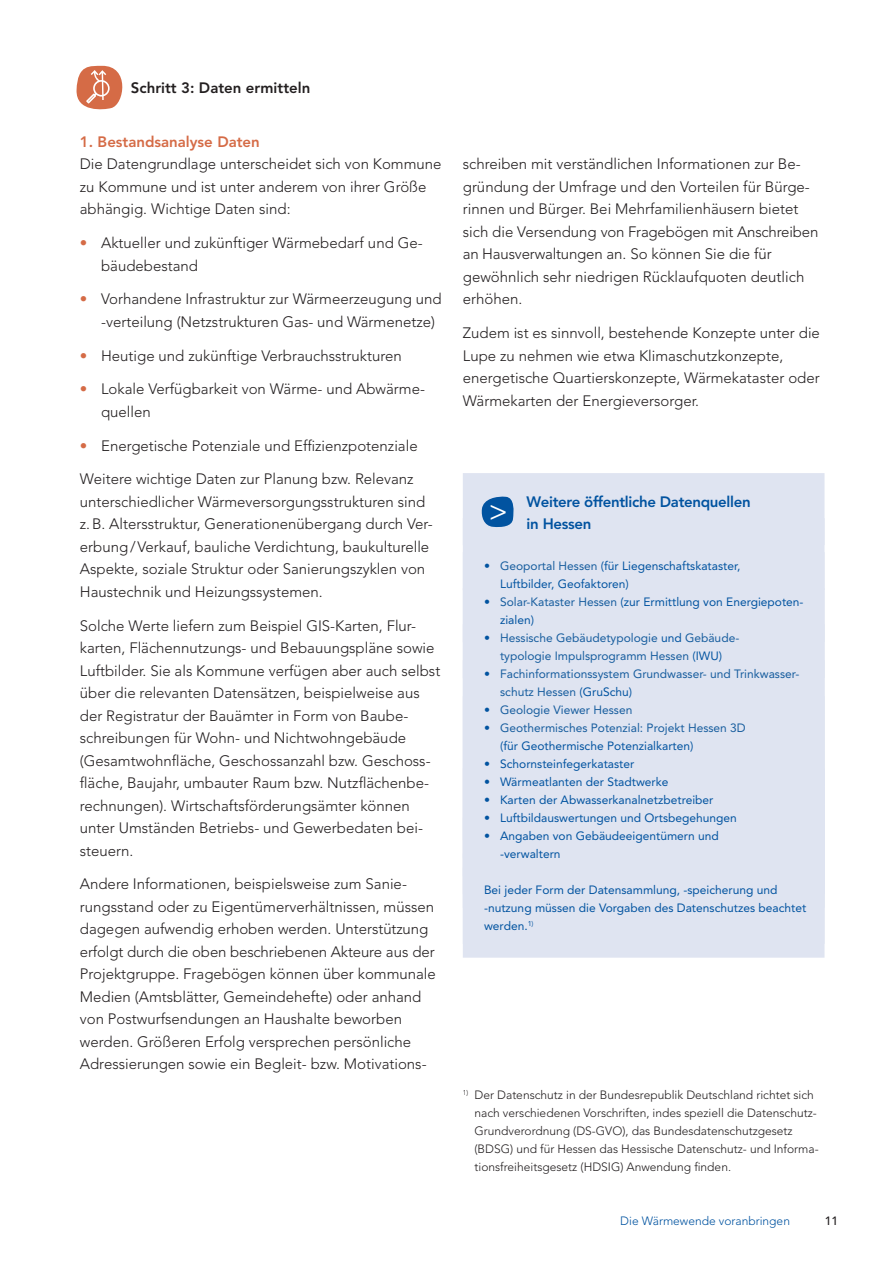
<style>
.page{position:relative;width:893px;height:1263px;background:#fff}
.page>*{position:absolute;margin:0;border:0;box-sizing:border-box;transform-origin:0 0}
.t1{font:28.5px "Avenir LT Std";color:#fff}
.t2{font:300 15px/22.5px "Avenir LT Std";color:#231f20}
.t3{font:800 15px/22.5px "Avenir LT Std";letter-spacing:-.02em;color:#0153a0}
.t4{font:800 15px "Avenir LT Std";color:#231f20}
.t5{font:800 15px "Avenir LT Std";color:#d56b46}
.t6{font:12px/18px "Avenir LT Std";color:#0153a0}
.t7{font:300 12px/18px "Avenir LT Std";color:#231f20}
.t8{font:12px/18px "Avenir LT Std";color:#175d9e}
.t9{font:300 12px "Avenir LT Std";color:#0153a0}
.t10{font:500 12px "Avenir LT Std";color:#231f20}
.s1{font-weight:900;color:#d56b46}
.s2{color:#175d9e}
.s3{color:#0153a0}
</style>
<div class="page">
<div style="left:463px;top:473px;width:361px;height:72px;background:#dfe4f1"></div>
<div style="left:463px;top:518px;width:361px;height:72px;background:#dfe4f1"></div>
<div style="left:463px;top:588px;width:361px;height:90px;background:#dfe4f1"></div>
<div style="left:463px;top:660px;width:361px;height:90px;background:#dfe4f1"></div>
<div style="left:463px;top:750px;width:361px;height:90px;background:#dfe4f1"></div>
<div style="left:463px;top:818px;width:361px;height:90px;background:#dfe4f1"></div>
<div style="left:463px;top:868px;width:361px;height:90px;background:#dfe4f1"></div>
<svg style="left:77px;top:66px;width:45px;height:43px"></svg>
<svg style="left:481px;top:496px;width:33px;height:32px"></svg>
<p class="t4" style="left:131px;top:79px;width:181px">Schritt 3: Daten ermitteln</p>
<p class="t5" style="left:80px;top:133px;width:181px">1. Bestandsanalyse Daten</p>
<p class="t2" style="left:80px;top:153px;width:363px">Die Datengrundlage unterscheidet sich von Kommune zu Kommune und ist unter anderem von ihrer Größe abhängig. Wichtige Daten sind:</p>
<p class="t2" style="left:101px;top:232px;width:323px;text-indent:-21px"><span class="s1">•</span> Aktueller und zukünftiger Wärmebedarf und Ge&shy;bäudebestand</p>
<p class="t2" style="left:101px;top:288px;width:342px;text-indent:-21px"><span class="s1">•</span> Vorhandene Infrastruktur zur Wärmeerzeugung und -verteilung (Netzstrukturen Gas- und Wärmenetze)</p>
<p class="t2" style="left:80px;top:344px;width:323px"><span class="s1">•</span> Heutige und zukünftige Verbrauchsstrukturen</p>
<p class="t2" style="left:101px;top:378px;width:325px;text-indent:-21px"><span class="s1">•</span> Lokale Verfügbarkeit von Wärme- und Abwärme&shy;quellen</p>
<p class="t2" style="left:80px;top:434px;width:339px"><span class="s1">•</span> Energetische Potenziale und Effizienzpotenziale</p>
<p class="t2" style="left:80px;top:468px;width:354px">Weitere wichtige Daten zur Planung bzw. Relevanz unterschiedlicher Wärmeversorgungsstrukturen sind z.B. Altersstruktur, Generationenübergang durch Ver&shy;erbung/Verkauf, bauliche Verdichtung, baukulturelle Aspekte, soziale Struktur oder Sanierungszyklen von Haustechnik und Heizungssystemen.</p>
<p class="t2" style="left:80px;top:614px;width:362px">Solche Werte liefern zum Beispiel GIS-Karten, Flur&shy;karten, Flächennutzungs- und Bebauungspläne sowie Luftbilder. Sie als Kommune verfügen aber auch selbst über die relevanten Datensätzen, beispielweise aus der Registratur der Bauämter in Form von Baube&shy;schreibungen für Wohn- und Nichtwohngebäude (Gesamtwohnfläche, Geschossanzahl bzw. Geschoss&shy;fläche, Baujahr, umbauter Raum bzw. Nutzflächenbe&shy;rechnungen). Wirtschaftsförderungsämter können unter Umständen Betriebs- und Gewerbedaten bei&shy;steuern.</p>
<p class="t2" style="left:80px;top:873px;width:358px">Andere Informationen, beispielsweise zum Sanie&shy;rungsstand oder zu Eigentümerverhältnissen, müssen dagegen aufwendig erhoben werden. Unterstützung erfolgt durch die oben beschriebenen Akteure aus der Projektgruppe. Fragebögen können über kommunale Medien (Amtsblätter, Gemeindehefte) oder anhand von Postwurfsendungen an Haushalte beworben werden. Größeren Erfolg versprechen persönliche Adressierungen sowie ein Begleit- bzw. Motivations-</p>
<p class="t2" style="left:463px;top:153px;width:357px">schreiben mit verständlichen Informationen zur Be&shy;gründung der Umfrage und den Vorteilen für Bürge&shy;rinnen und Bürger. Bei Mehrfamilienhäusern bietet sich die Versendung von Fragebögen mit Anschreiben an Hausverwaltungen an. So können Sie die für gewöhnlich sehr niedrigen Rücklaufquoten deutlich erhöhen.</p>
<p class="t2" style="left:463px;top:322px;width:359px">Zudem ist es sinnvoll, bestehende Konzepte unter die Lupe zu nehmen wie etwa Klimaschutzkonzepte, energetische Quartierskonzepte, Wärmekataster oder Wärmekarten der Energieversorger.</p>
<p class="t3" style="left:527px;top:490px;width:226px">Weitere öffentliche Datenquellen in Hessen</p>
<p class="t6" style="left:500px;top:557px;width:242px;text-indent:-16px">• <span class="s2">Geoportal Hessen</span> (für Liegenschaftskataster,<br>Luftbilder, Geofaktoren)</p>
<p class="t6" style="left:500px;top:593px;width:305px;text-indent:-16px">• <span class="s2">Solar-Kataster Hessen</span> (zur Ermittlung von Energiepoten&shy;zialen)</p>
<p class="t8" style="left:484px;top:629px;width:257px;text-align:center"><span class="s3">•</span> Hessische Gebäudetypologie <span class="s3">und</span> Gebäude&shy;typologie Impulsprogramm Hessen <span class="s3">(IWU)</span></p>
<p class="t8" style="left:500px;top:665px;width:301px;text-indent:-16px"><span class="s3">•</span> Fachinformationssystem Grundwasser- und Trinkwasser&shy;schutz Hessen <span class="s3">(GruSchu)</span></p>
<p class="t8" style="left:484px;top:701px;width:150px"><span class="s3">•</span> Geologie Viewer Hessen</p>
<p class="t8" style="left:500px;top:719px;width:247px;text-indent:-16px"><span class="s3">•</span> Geothermisches Potenzial: Projekt Hessen 3D <span class="s3">(für Geothermische Potenzialkarten)</span></p>
<p class="t6" style="left:484px;top:755px;width:152px">• Schornsteinfegerkataster</p>
<p class="t6" style="left:484px;top:773px;width:186px">• Wärmeatlanten der Stadtwerke</p>
<p class="t6" style="left:484px;top:791px;width:231px">• Karten der Abwasserkanalnetzbetreiber</p>
<p class="t6" style="left:484px;top:809px;width:254px">• Luftbildauswertungen und Ortsbegehungen</p>
<p class="t6" style="left:500px;top:827px;width:220px;text-indent:-16px">• Angaben von Gebäudeeigentümern und -verwaltern</p>
<p class="t6" style="left:484px;top:881px;width:324px">Bei jeder Form der Datensammlung, -speicherung und -nutzung müssen die Vorgaben des Datenschutzes beachtet werden.<sup>1)</sup></p>
<h1 class="t1" style="left:489px;top:495px;width:20px">&gt;</h1>
<p class="t7" style="left:474px;top:1085px;width:346px;text-indent:-12px"><sup>1)</sup> Der Datenschutz in der Bundesrepublik Deutschland richtet sich nach verschiedenen Vorschriften, indes speziell die Datenschutz-Grundverordnung (DS-GVO), das Bundesdatenschutzgesetz (BDSG) und für Hessen das Hessische Datenschutz- und Informa&shy;tionsfreiheitsgesetz (HDSIG) Anwendung finden.</p>
<p class="t9" style="left:620px;top:1214px;width:171px">Die Wärmewende voranbringen</p>
<p class="t10" style="left:825px;top:1214px;width:15px">11</p>
</div>
